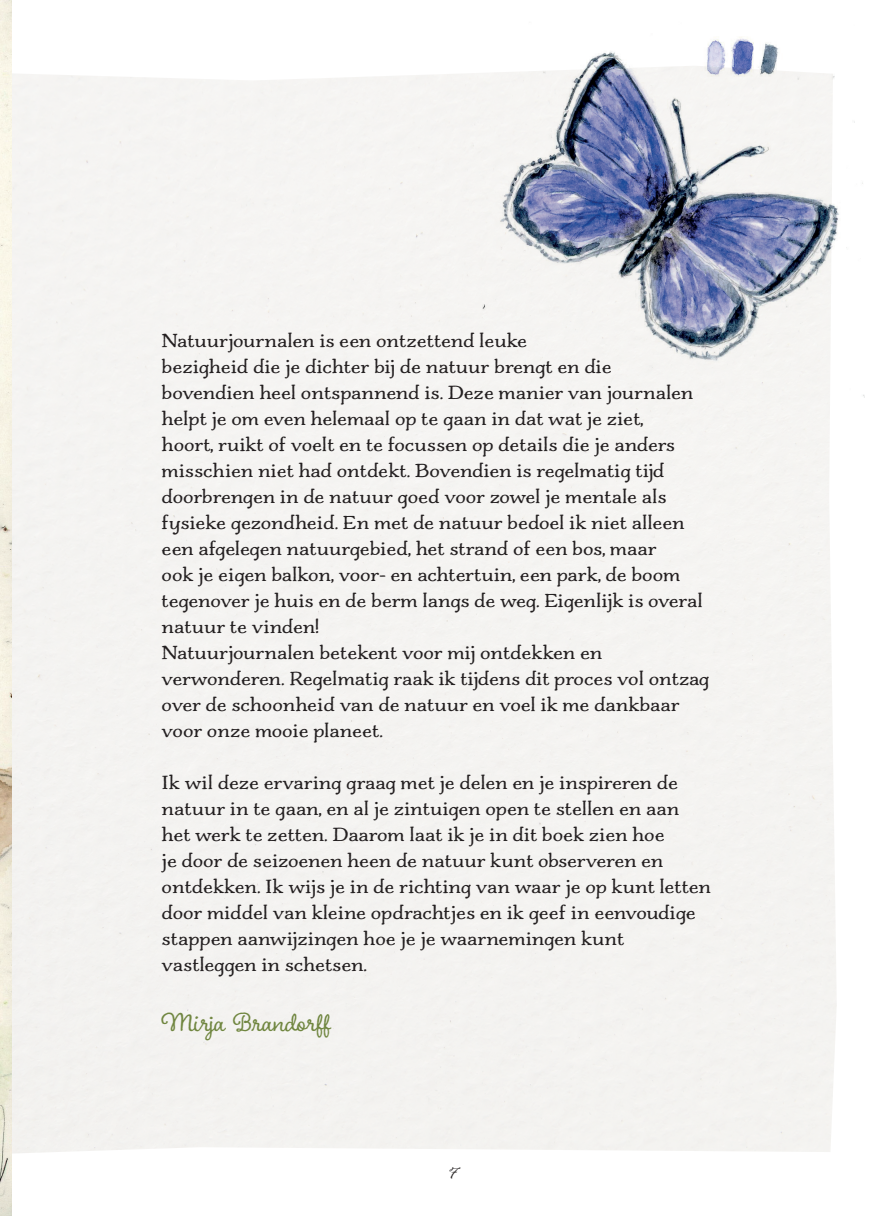
<style>
.page{position:relative;width:876px;height:1216px;background:#fff}
.page>*{position:absolute;margin:0;border:0;box-sizing:border-box;transform-origin:0 0}
.t1{font:28px "Charcuterie Cursive";color:#708640}
.t2{font:20px/26px "Charcuterie Serif";color:#231f20}
.t3{font:18px "Adorn Garland";color:#231f20}
</style>
<div class="page">
<div style="left:11px;top:66px;width:825px;height:1088px;background:#f4f3f1"></div>
<img style="left:0;top:0;width:11px;height:1215px">
<img style="left:465px;top:37px;width:399px;height:360px">
<p class="t2" style="left:161px;top:327px;width:549px">Natuurjournalen is een ontzettend leuke<br>bezigheid die je dichter bij de natuur brengt en die bovendien heel ontspannend is. Deze manier van journalen helpt je om even helemaal op te gaan in dat wat je ziet,<br>hoort, ruikt of voelt en te focussen op details die je anders misschien niet had ontdekt. Bovendien is regelmatig tijd doorbrengen in de natuur goed voor zowel je mentale als fysieke gezondheid. En met de natuur bedoel ik niet alleen een afgelegen natuurgebied, het strand of een bos, maar<br>ook je eigen balkon, voor- en achtertuin, een park, de boom tegenover je huis en de berm langs de weg. Eigenlijk is overal natuur te vinden!<br>Natuurjournalen betekent voor mij ontdekken en verwonderen. Regelmatig raak ik tijdens dit proces vol ontzag over de schoonheid van de natuur en voel ik me dankbaar voor onze mooie planeet.</p>
<p class="t2" style="left:161px;top:769px;width:550px">Ik wil deze ervaring graag met je delen en je inspireren de natuur in te gaan, en al je zintuigen open te stellen en aan het werk te zetten. Daarom laat ik je in dit boek zien hoe<br>je door de seizoenen heen de natuur kunt observeren en ontdekken. Ik wijs je in de richting van waar je op kunt letten door middel van kleine opdrachtjes en ik geef in eenvoudige stappen aanwijzingen hoe je je waarnemingen kunt vastleggen in schetsen.</p>
<h1 class="t1" style="left:161px;top:1004px;width:170px">Mirja Brandorff</h1>
<p class="t3" style="left:449px;top:1160px;width:11px">7</p>
</div>
